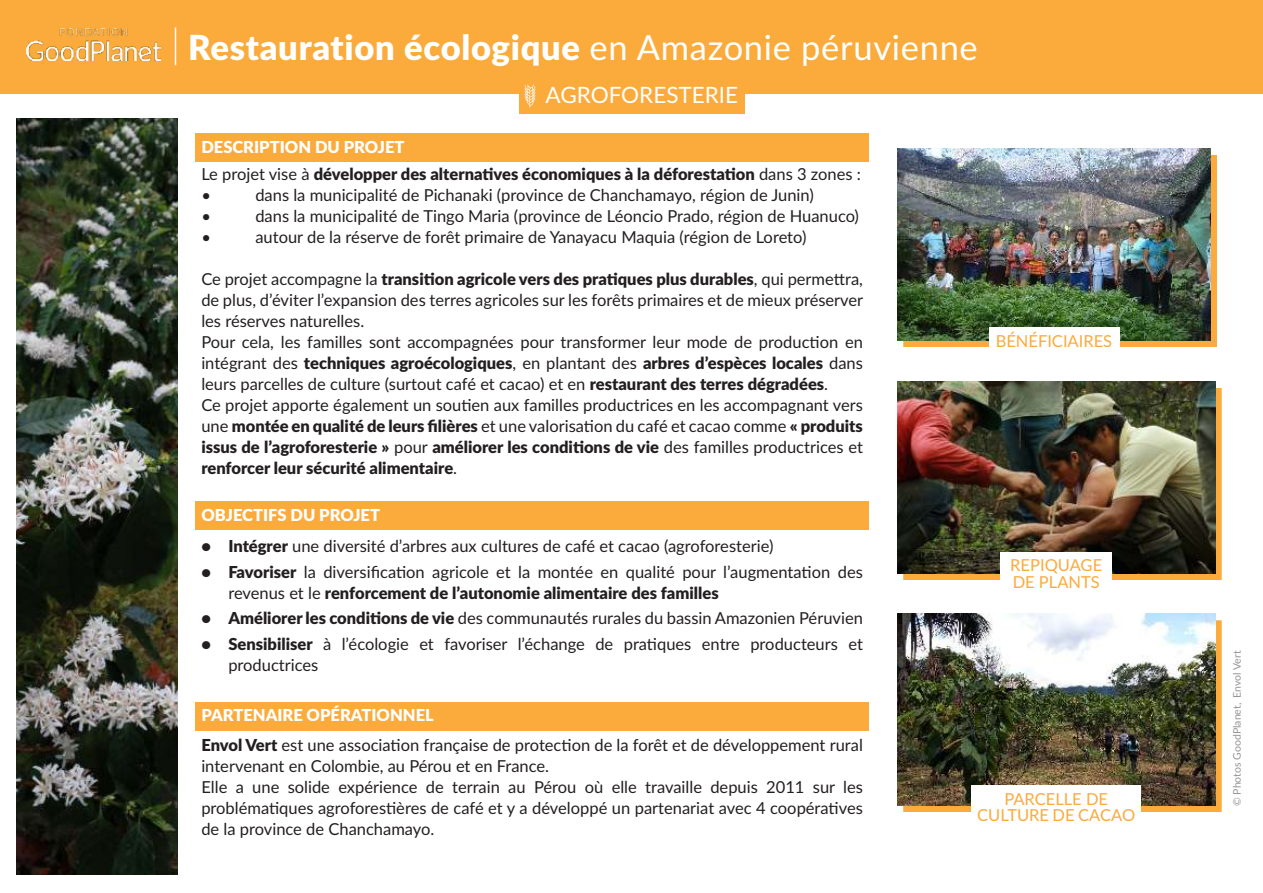
<style>
.page{position:relative;width:1263px;height:893px;background:#fff}
.page>*{position:absolute;margin:0;border:0;box-sizing:border-box;transform-origin:0 0}
.t1{font:900 34.5px "Lato";letter-spacing:.02em;color:#fff}
.t2{font:22.5px "Lato";color:#fff}
.t3{font:16.5px/21px "Lato";color:#231f20}
.t4{font:900 16.5px/27px "Lato";color:#231f20}
.t5{font:16.5px/16.5px "Lato";color:#faab3b}
.t6{font:900 16.5px "Lato";color:#fff}
.t7{font:10.5px "Lato";color:#939598}
.s1{font-weight:400}
.s2{color:#fff}
.s3{font-weight:900}
.s4{font-weight:900;color:#fff}
</style>
<div class="page">
<div style="left:0;top:0;width:1263px;height:94px;background:#faab3b"></div>
<img style="left:27px;top:28px;width:134px;height:33px">
<div style="left:195px;top:133px;width:674px;height:29px;background:#faab3b"></div>
<div style="left:195px;top:502px;width:674px;height:28px;background:#faab3b"></div>
<div style="left:195px;top:702px;width:674px;height:28px;background:#faab3b"></div>
<hr style="left:175px;top:28px;width:1px;height:37px;background:#fff">
<svg style="left:903px;top:388px;width:319px;height:192px;background:#dc9b3c"></svg>
<img style="left:897px;top:381px;width:318px;height:192px">
<svg style="left:903px;top:620px;width:319px;height:192px;background:#e3a040"></svg>
<img style="left:897px;top:614px;width:318px;height:191px">
<div style="left:903px;top:155px;width:314px;height:192px;background:#faab3b"></div>
<img style="left:897px;top:148px;width:314px;height:192px">
<div style="left:989px;top:328px;width:130px;height:28px;background:#fff"></div>
<div style="left:1001px;top:552px;width:111px;height:29px;background:#fff"></div>
<div style="left:971px;top:785px;width:170px;height:45px;background:#fff"></div>
<div style="left:519px;top:79px;width:225px;height:35px;background:#faab3b"></div>
<svg style="left:525px;top:85px;width:10px;height:23px"></svg>
<img style="left:16px;top:119px;width:161px;height:755px">
<h1 class="t1" style="left:188px;top:22px;width:791px">Restauration écologique <span class="s1">en Amazonie péruvienne</span></h1>
<h2 class="t2" style="left:545px;top:83px;width:194px">AGROFORESTERIE</h2>
<p class="t4" style="left:201px;top:132px;width:661px"><span class="s2">DESCRIPTION DU PROJET<br></span><span class="s1">Le projet vise à</span> développer des alternatives économiques à la déforestation <span class="s1">dans 3 zones :</span></p>
<p class="t3" style="left:201px;top:183px;width:11px">•</p>
<p class="t3" style="left:255px;top:183px;width:560px">dans la municipalité de Pichanaki (province de Chanchamayo, région de Junin)</p>
<p class="t3" style="left:201px;top:204px;width:11px">•</p>
<p class="t3" style="left:255px;top:204px;width:605px">dans la municipalité de Tingo Maria (province de Léoncio Prado, région de Huanuco)</p>
<p class="t3" style="left:201px;top:225px;width:11px">•</p>
<p class="t3" style="left:255px;top:225px;width:553px">autour de la réserve de forêt primaire de Yanayacu Maquia (région de Loreto)</p>
<p class="t3" style="left:201px;top:268px;width:663px">Ce projet accompagne la <span class="s3">transition agricole vers des pratiques plus durables</span>, qui permettra, de plus, d’éviter l’expansion des terres agricoles sur les forêts primaires et de mieux préserver les réserves naturelles.<br>Pour cela, les familles sont accompagnées pour transformer leur mode de production en intégrant des <span class="s3">techniques agroécologiques</span>, en plantant des <span class="s3">arbres d’espèces locales</span> dans leurs parcelles de culture (surtout café et cacao) et en <span class="s3">restaurant des terres dégradées</span>.<br>Ce projet apporte également un soutien aux familles productrices en les accompagnant vers une <span class="s3">montée en qualité de leurs filières</span> et une valorisation du café et cacao comme <span class="s3">« produits issus de l’agroforesterie »</span> pour <span class="s3">améliorer les conditions de vie</span> des familles productrices et <span class="s3">renforcer leur sécurité alimentaire</span>.</p>
<p class="t6" style="left:201px;top:505px;width:180px">OBJECTIFS DU PROJET</p>
<p class="t3" style="left:201px;top:535px;width:574px"><span class="s3">• Intégrer</span> une diversité d’arbres aux cultures de café et cacao (agroforesterie)</p>
<p class="t3" style="left:228px;top:561px;width:636px;text-indent:-27px"><span class="s3">• Favoriser</span> la diversification agricole et la montée en qualité pour l’augmentation des revenus et le <span class="s3">renforcement de l’autonomie alimentaire des familles</span></p>
<p class="t3" style="left:201px;top:607px;width:663px"><span class="s3">• Améliorer les conditions de vie</span> des communautés rurales du bassin Amazonien Péruvien</p>
<p class="t3" style="left:228px;top:633px;width:636px;text-indent:-27px"><span class="s3">• Sensibiliser</span> à l’écologie et favoriser l’échange de pratiques entre producteurs et productrices</p>
<p class="t3" style="left:201px;top:699px;width:663px;line-height:30px"><span class="s4">PARTENAIRE OPÉRATIONNEL<br></span><span class="s3">Envol Vert</span> est une association française de protection de la forêt et de développement rural</p>
<p class="t3" style="left:201px;top:755px;width:663px">intervenant en Colombie, au Pérou et en France.<br>Elle a une solide expérience de terrain au Pérou où elle travaille depuis 2011 sur les problématiques agroforestières de café et y a développé un partenariat avec 4 coopératives de la province de Chanchamayo.</p>
<p class="t5" style="left:996px;top:332px;width:118px">BÉNÉFICIAIRES</p>
<p class="t5" style="left:1010px;top:557px;width:93px">REPIQUAGE<br>DE PLANTS</p>
<p class="t5" style="left:977px;top:790px;width:159px;text-align:center">PARCELLE DE<br>CULTURE DE CACAO</p>
<p class="t7" style="left:1229px;top:806px;width:157px;rotate:-90deg">© Photos GoodPlanet, Envol Vert</p>
</div>
